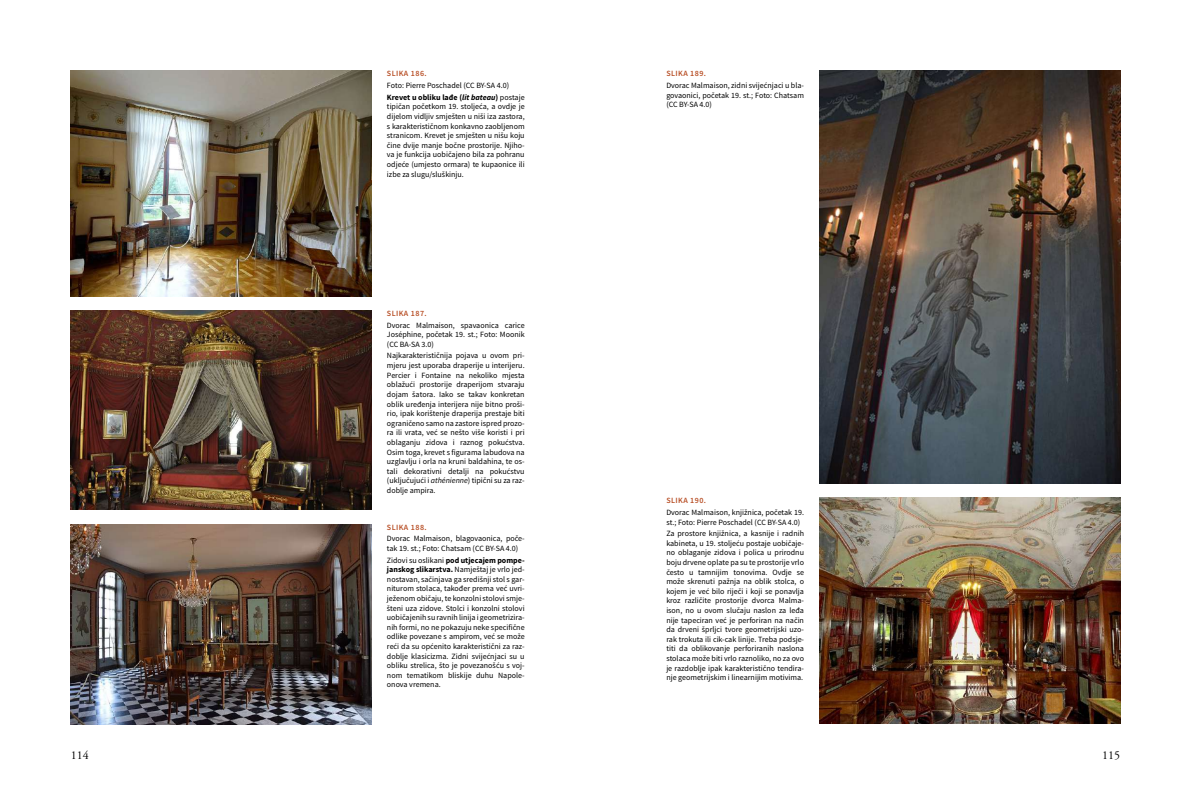
<style>
.page{position:relative;width:1191px;height:794px;background:#fff}
.page>*{position:absolute;margin:0;border:0;box-sizing:border-box;transform-origin:0 0}
.t1{font:12px "Adobe Garamond Pro";color:#000}
.t2{font:8px/9.6px "Source Sans Pro";color:#000;text-align:justify}
.t3{font:600 8px "Source Sans Pro";letter-spacing:.055em;color:#b84f26}
.s1{font-weight:700}
.s2{font-weight:700;font-style:italic}
.s3{font-style:italic}
</style>
<div class="page">
<img style="left:71px;top:310px;width:300px;height:200px">
<img style="left:71px;top:71px;width:300px;height:225px">
<img style="left:71px;top:524px;width:300px;height:200px">
<img style="left:819px;top:498px;width:301px;height:225px">
<img style="left:819px;top:71px;width:301px;height:412px">
<p class="t3" style="left:387px;top:70px;width:41px">SLIKA 186.</p>
<p class="t2" style="left:387px;top:80px;width:139px;line-height:11.6px">Foto: Pierre Poschadel (CC BY-SA 4.0)<br><span class="s1">Krevet u obliku lađe (</span><span class="s2">lit bateau</span><span class="s1">)</span> postaje</p>
<p class="t2" style="left:387px;top:102px;width:139px">tipičan početkom 19. stoljeća, a ovdje je dijelom vidljiv smješten u niši iza zastora, s karakterističnom konkavno zaobljenom stranicom. Krevet je smješten u nišu koju čine dvije manje bočne prostorije. Njiho&shy;va je funkcija uobičajeno bila za pohranu odjeće (umjesto ormara) te kupaonice ili izbe za slugu/sluškinju.</p>
<p class="t3" style="left:387px;top:310px;width:41px">SLIKA 187.</p>
<p class="t2" style="left:387px;top:321px;width:139px">Dvorac Malmaison, spavaonica carice Joséphine, početak 19. st.; Foto: Moonik (CC BA-SA 3.0)</p>
<p class="t2" style="left:387px;top:352px;width:139px">Najkarakterističnija pojava u ovom pri&shy;mjeru jest uporaba draperije u interijeru.<br>Percier i Fontaine na nekoliko mjesta oblažući prostorije draperijom stvaraju dojam šatora. Iako se takav konkretan oblik uređenja interijera nije bitno proši&shy;rio, ipak korištenje draperija prestaje biti ograničeno samo na zastore ispred prozo&shy;ra ili vrata, već se nešto više koristi i pri oblaganju zidova i raznog pokućstva.<br>Osim toga, krevet s figurama labudova na uzglavlju i orla na kruni baldahina, te os&shy;tali dekorativni detalji na pokućstvu (uključujući i <span class="s3">athénienne</span>) tipični su za raz&shy;doblje ampira.</p>
<p class="t3" style="left:387px;top:524px;width:41px">SLIKA 188.</p>
<p class="t2" style="left:387px;top:534px;width:139px">Dvorac Malmaison, blagovaonica, poče&shy;tak 19. st.; Foto: Chatsam (CC BY-SA 4.0)</p>
<p class="t2" style="left:387px;top:556px;width:139px">Zidovi su oslikani <span class="s1">pod utjecajem pompe&shy;janskog slikarstva.</span> Namještaj je vrlo jed&shy;nostavan, sačinjava ga središnji stol s gar&shy;niturom stolaca, također prema već uvri&shy;ježenom običaju, te konzolni stolovi smje&shy;šteni uza zidove. Stolci i konzolni stolovi uobičajenih su ravnih linija i geometrizira&shy;nih formi, no ne pokazuju neke specifične odlike povezane s ampirom, već se može reći da su općenito karakteristični za raz&shy;doblje klasicizma. Zidni svijećnjaci su u obliku strelica, što je povezanošću s voj&shy;nom tematikom bliskije duhu Napole&shy;onova vremena.</p>
<p class="t3" style="left:666px;top:70px;width:41px">SLIKA 189.</p>
<p class="t2" style="left:666px;top:81px;width:139px">Dvorac Malmaison, zidni svijećnjaci u bla&shy;govaonici, početak 19. st.; Foto: Chatsam (CC BY-SA 4.0)</p>
<p class="t3" style="left:666px;top:497px;width:41px">SLIKA 190.</p>
<p class="t2" style="left:666px;top:508px;width:139px">Dvorac Malmaison, knjižnica, početak 19. st.; Foto: Pierre Poschadel (CC BY-SA 4.0)</p>
<p class="t2" style="left:666px;top:529px;width:139px">Za prostore knjižnica, a kasnije i radnih kabineta, u 19. stoljeću postaje uobičaje&shy;no oblaganje zidova i polica u prirodnu boju drvene oplate pa su te prostorije vrlo često u tamnijim tonovima. Ovdje se može skrenuti pažnja na oblik stolca, o kojem je već bilo riječi i koji se ponavlja kroz različite prostorije dvorca Malma&shy;ison, no u ovom slučaju naslon za leđa nije tapeciran već je perforiran na način da drveni šprljci tvore geometrijski uzo&shy;rak trokuta ili cik-cak linije. Treba podsje&shy;titi da oblikovanje perforiranih naslona stolaca može biti vrlo raznoliko, no za ovo je razdoblje ipak karakteristično tendira&shy;nje geometrijskim i linearnijim motivima.</p>
<h1 class="t1" style="left:71px;top:750px;width:19px">114</h1>
<h1 class="t1" style="left:1102px;top:750px;width:19px">115</h1>
</div>
